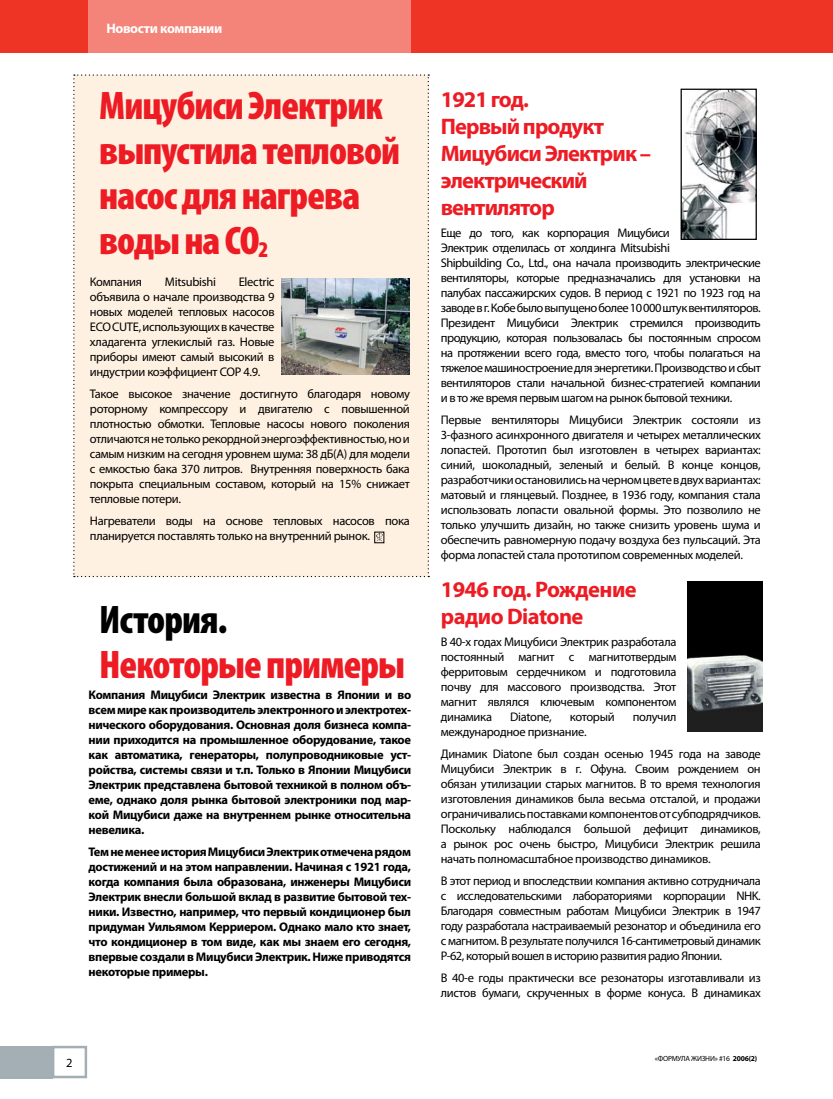
<style>
.page{position:relative;width:833px;height:1099px;background:#fff}
.page>*{position:absolute;margin:0;border:0;box-sizing:border-box;transform-origin:0 0}
.t1{font:900 condensed 40px/45px "Myriad Pro";letter-spacing:-.025em;color:#ed1c24}
.t2{font:900 condensed 40px "Myriad Pro";letter-spacing:-.025em;color:#000}
.t3{font:700 22.5px/27px "Myriad Pro";letter-spacing:-.04em;color:#ed1c24}
.t4{font:700 13.75px "Myriad Pro";letter-spacing:-.025em;color:#fff}
.t5{font:12.5px/15px "Myriad Pro";letter-spacing:-.035em;color:#000;text-align:justify}
.t6{font:700 12.5px/15px "Myriad Pro";letter-spacing:-.025em;color:#000;text-align:justify}
.t7{font:7.5px "Myriad Pro";letter-spacing:-.025em;color:#000}
.s1{font-weight:700}
</style>
<div class="page">
<div style="left:52px;top:1045px;width:35px;height:33px;border:2px solid #a3aeb5"></div>
<div style="left:0;top:1045px;width:53px;height:33px;background:#a3aeb5"></div>
<div style="left:0;top:0;width:833px;height:53px;background:#ee3424"></div>
<div style="left:89px;top:0;width:322px;height:53px;background:#f48479"></div>
<div style="left:73px;top:74px;width:356px;height:503px;background:#fff1e1"></div>
<div style="left:374px;top:531px;width:10px;height:12px;border:1px solid #000"></div>
<img style="left:682px;top:91px;width:73px;height:147px">
<div style="left:680px;top:89px;width:77px;height:151px;border:1px solid #000"></div>
<img style="left:687px;top:581px;width:75px;height:150px">
<img style="left:282px;top:278px;width:127px;height:96px">
<p class="t4" style="left:106px;top:20px;width:117px">Новости компании</p>
<h1 class="t1" style="left:99px;top:82px;width:302px">Мицубиси Электрик выпустила тепловой насос для нагрева воды на CO<sub>2</sub></h1>
<p class="t5" style="left:90px;top:274px;width:186px;text-indent:149px">Electric объявила о начале производства 9 новых моделей тепловых насосов ECO CUTE, использующих в качестве хладагента углекислый газ. Новые приборы имеют самый высокий в индустрии коэффициент COP 4.9.</p>
<p class="t5" style="left:90px;top:386px;width:321px">Такое высокое значение достигнуто благодаря новому роторному компрессору и двигателю с повышенной плотностью обмотки. Тепловые насосы нового поколения отличаются не только рекордной энергоэффективностью, но и самым низким на сегодня уровнем шума: 38 дБ(А) для модели с емкостью бака 370 литров. Внутренняя поверхность бака покрыта специальным составом, который на 15% снижает тепловые потери.</p>
<p class="t5" style="left:90px;top:513px;width:321px">Нагреватели воды на основе тепловых насосов пока планируется поставлять только на внутренний рынок.</p>
<p class="t5" style="left:90px;top:274px;width:54px">Компания</p>
<p class="t5" style="left:165px;top:274px;width:53px">Mitsubishi</p>
<h1 class="t2" style="left:99px;top:593px;width:130px">История.</h1>
<h1 class="t1" style="left:99px;top:640px;width:307px">Некоторые примеры</h1>
<p class="t6" style="left:89px;top:686px;width:324px">Компания Мицубиси Электрик известна в Японии и во всем мире как производитель электронного и электротех&shy;нического оборудования. Основная доля бизнеса компа&shy;нии приходится на промышленное оборудование, такое как автоматика, генераторы, полупроводниковые уст&shy;ройства, системы связи и т.п. Только в Японии Мицубиси Электрик представлена бытовой техникой в полном объ&shy;еме, однако доля рынка бытовой электроники под мар&shy;кой Мицубиси даже на внутреннем рынке относительна невелика.</p>
<p class="t6" style="left:89px;top:843px;width:324px">Тем не менее история Мицубиси Электрик отмечена рядом достижений и на этом направлении. Начиная с 1921 года, когда компания была образована, инженеры Мицубиси Электрик внесли большой вклад в развитие бытовой тех&shy;ники. Известно, например, что первый кондиционер был придуман Уильямом Керриером. Однако мало кто знает, что кондиционер в том виде, как мы знаем его сегодня, впервые создали в Мицубиси Электрик. Ниже приводятся некоторые примеры.</p>
<h2 class="t3" style="left:441px;top:85px;width:212px">1921 год.<br>Первый продукт<br>Мицубиси Электрик – электрический вентилятор</h2>
<p class="t5" style="left:441px;top:225px;width:321px;text-align:left">Еще до того, как корпорация Мицубиси<br>Электрик отделилась от холдинга Mitsubishi<br>Shipbuilding Co., Ltd., она начала производить электрические вентиляторы, которые предназначались для установки на палубах пассажирских судов. В период с 1921 по 1923 год на заводе в г. Кобе было выпущено более 10 000 штук вентиляторов.<br>Президент Мицубиси Электрик стремился производить продукцию, которая пользовалась бы постоянным спросом на протяжении всего года, вместо того, чтобы полагаться на тяжелое машиностроение для энергетики. Производство и сбыт вентиляторов стали начальной бизнес-стратегией компании и в то же время первым шагом на рынок бытовой техники.</p>
<p class="t5" style="left:441px;top:412px;width:321px">Первые вентиляторы Мицубиси Электрик состояли из 3-фазного асинхронного двигателя и четырех металлических лопастей. Прототип был изготовлен в четырех вариантах: синий, шоколадный, зеленый и белый. В конце концов, разработчики остановились на черном цвете в двух вариантах: матовый и глянцевый. Позднее, в 1936 году, компания стала использовать лопасти овальной формы. Это позволило не только улучшить дизайн, но также снизить уровень шума и обеспечить равномерную подачу воздуха без пульсаций. Эта форма лопастей стала прототипом современных моделей.</p>
<h2 class="t3" style="left:441px;top:575px;width:197px">1946 год. Рождение радио Diatone</h2>
<p class="t5" style="left:441px;top:634px;width:237px">В 40-х годах Мицубиси Электрик разработала постоянный магнит с магнитотвердым ферритовым сердечником и подготовила почву для массового производства. Этот магнит являлся ключевым компонентом динамика</p>
<p class="t5" style="left:510px;top:709px;width:43px">Diatone,</p>
<p class="t5" style="left:570px;top:709px;width:46px">который</p>
<p class="t5" style="left:632px;top:709px;width:45px">получил</p>
<p class="t5" style="left:441px;top:720px;width:321px;line-height:22.1px">международное признание.<br>Динамик Diatone был создан осенью 1945 года на заводе</p>
<p class="t5" style="left:441px;top:761px;width:321px">Мицубиси Электрик в г. Офуна. Своим рождением он обязан утилизации старых магнитов. В то время технология изготовления динамиков была весьма отсталой, и продажи ограничивались поставками компонентов от субподрядчиков.<br>Поскольку наблюдался большой дефицит динамиков, а рынок рос очень быстро, Мицубиси Электрик решила начать полномасштабное производство динамиков.</p>
<p class="t5" style="left:441px;top:873px;width:321px">В этот период и впоследствии компания активно сотрудничала с исследовательскими лабораториями корпорации NHK.<br>Благодаря совместным работам Мицубиси Электрик в 1947 году разработала настраиваемый резонатор и объединила его с магнитом. В результате получился 16-сантиметровый динамик P-62, который вошел в историю развития радио Японии.</p>
<p class="t5" style="left:441px;top:970px;width:321px">В 40-е годы практически все резонаторы изготавливали из листов бумаги, скрученных в форме конуса. В динамиках</p>
<p class="t7" style="left:655px;top:1053px;width:104px">«ФОРМУЛА ЖИЗНИ» #16 <span class="s1">2006(2)</span></p>
</div>
